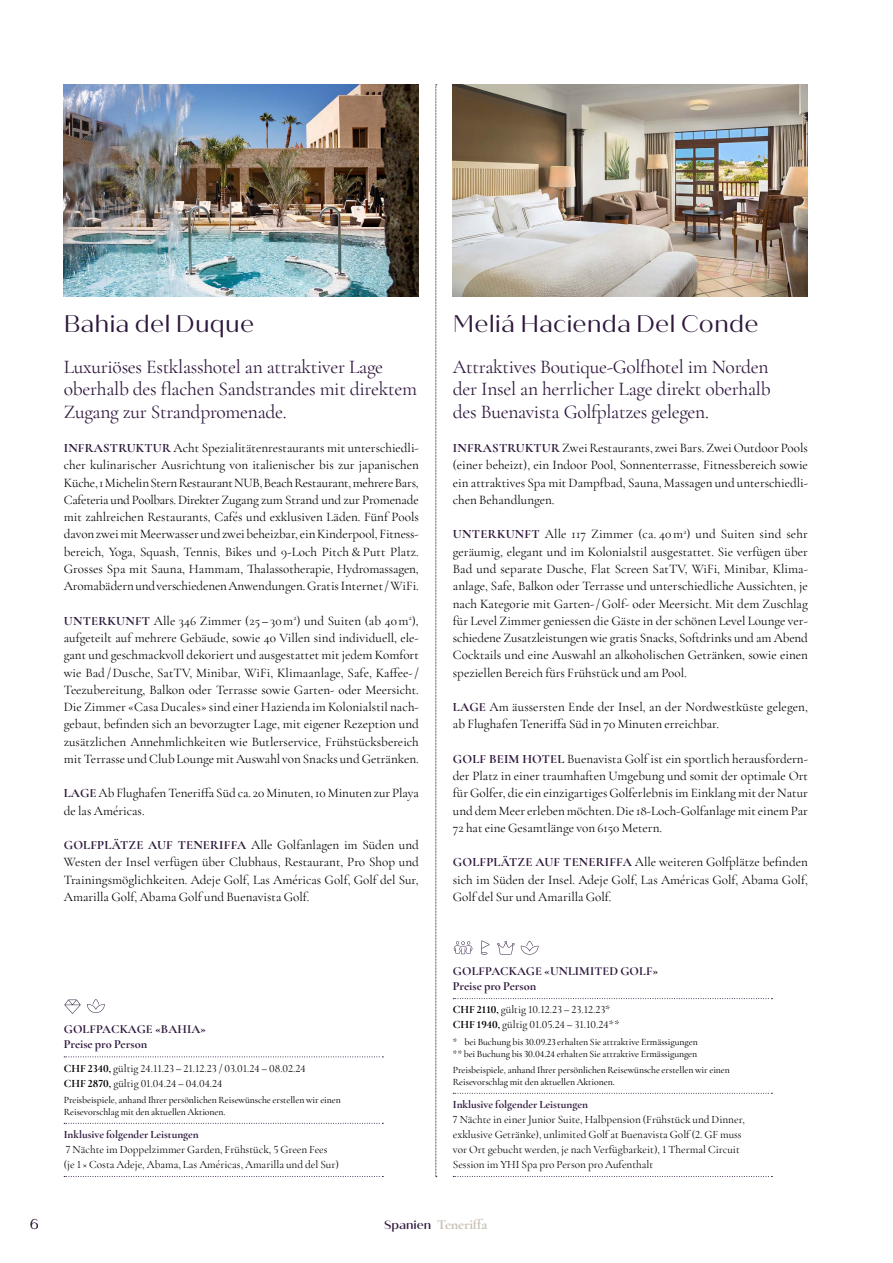
<style>
.page{position:relative;width:893px;height:1263px;background:#fff}
.page>*{position:absolute;margin:0;border:0;box-sizing:border-box;transform-origin:0 0}
._10_Hotel_Titel{font:24px "Quiche Sans";letter-spacing:.005em;color:#2e173c}
._10_Hotel_Lead{font:19.5px/22.5px "Cormorant Garamond";letter-spacing:-.015em;color:#2e173c;text-align:justify}
._00_Land{font:700 14.25px "Cormorant Garamond";letter-spacing:-.01em;color:#c8c0b4}
.t1{font:300 14.25px "Quiche Sans";color:#2e173c}
._00_GS_Einstieg{font:13.2px/17.2px "Cormorant Garamond";color:#000;text-align:justify}
._30_Tabelle_Titel{font:700 12.3px "Cormorant Garamond";color:#2e173c}
._30_Tabelle_GS{font:11.25px/15px "Cormorant Garamond";color:#000}
._30_Tabelle_GS_Preis{font:11.25px "Cormorant Garamond";color:#000}
._30_Tabelle_UT{font:700 11.25px "Cormorant Garamond";color:#2e173c}
._30_Tabelle_Infotext{font:500 9.75px/12px "Cormorant Garamond";letter-spacing:-.005em;color:#000}
.s1{font-weight:700;font-size:12.75px;color:#2e173c}
.s2{font-weight:700}
.s3{font-family:"Quiche Sans";font-weight:500;font-size:12px;color:#2e173c}
</style>
<div class="page">
<svg style="left:436px;top:85px;width:1px;height:1092px"></svg>
<img style="left:453px;top:85px;width:355px;height:212px">
<svg style="left:453px;top:998px;width:319px;height:1px"></svg>
<svg style="left:453px;top:1176px;width:319px;height:1px"></svg>
<svg style="left:453px;top:1093px;width:319px;height:1px"></svg>
<svg style="left:454px;top:941px;width:18px;height:13px"></svg>
<svg style="left:497px;top:941px;width:17px;height:13px"></svg>
<svg style="left:481px;top:940px;width:9px;height:15px"></svg>
<svg style="left:521px;top:941px;width:17px;height:13px"></svg>
<img style="left:64px;top:85px;width:355px;height:212px">
<svg style="left:64px;top:1056px;width:319px;height:1px"></svg>
<svg style="left:64px;top:1123px;width:319px;height:1px"></svg>
<svg style="left:64px;top:1176px;width:319px;height:1px"></svg>
<svg style="left:64px;top:999px;width:17px;height:15px"></svg>
<svg style="left:87px;top:999px;width:18px;height:14px"></svg>
<p class="t1" style="left:30px;top:1215px;width:11px">6</p>
<p class="_10_Hotel_Titel" style="left:64px;top:309px;width:192px">Bahia del Duque</p>
<p class="_10_Hotel_Lead" style="left:64px;top:355px;width:355px;text-align:left">Luxuriöses Estklasshotel an attraktiver Lage oberhalb des flachen Sandstrandes mit direktem<br>Zugang zur Strandpromenade.</p>
<p class="_00_GS_Einstieg" style="left:64px;top:439px;width:357px"><span class="s1">INFRASTRUKTUR</span> Acht Spezialitätenrestaurants mit unterschiedli&shy;cher kulinarischer Ausrichtung von italienischer bis zur japanischen Küche, 1 Michelin Stern Restaurant NUB, Beach Restaurant, mehrere Bars, Cafeteria und Poolbars. Direkter Zugang zum Strand und zur Promenade mit zahlreichen Restaurants, Cafés und exklusiven Läden. Fünf Pools davon zwei mit Meerwasser und zwei beheizbar, ein Kinderpool, Fitness&shy;bereich, Yoga, Squash, Tennis, Bikes und 9-Loch Pitch &amp; Putt Platz.<br>Grosses Spa mit Sauna, Hammam, Thalassotherapie, Hydromassagen, Aromabädern und verschiedenen Anwendungen. Gratis Internet / WiFi.</p>
<p class="_00_GS_Einstieg" style="left:64px;top:612px;width:357px"><span class="s1">UNTERKUNFT</span> Alle 346 Zimmer (25 – 30 m<sup>2</sup>) und Suiten (ab 40 m<sup>2</sup>), aufgeteilt auf mehrere Gebäude, sowie 40 Villen sind individuell, ele&shy;gant und geschmackvoll dekoriert und ausgestattet mit jedem Komfort wie Bad / Dusche, SatTV, Minibar, WiFi, Klimaanlage, Safe, Kaffee- / Teezubereitung, Balkon oder Terrasse sowie Garten- oder Meersicht.<br>Die Zimmer «Casa Ducales» sind einer Hazienda im Kolonialstil nach&shy;gebaut, befinden sich an bevorzugter Lage, mit eigener Rezeption und zusätzlichen Annehmlichkeiten wie Butlerservice, Frühstücksbereich mit Terrasse und Club Lounge mit Auswahl von Snacks und Getränken.</p>
<p class="_00_GS_Einstieg" style="left:64px;top:784px;width:357px"><span class="s1">LAGE</span> Ab Flughafen Teneriffa Süd ca. 20 Minuten, 10 Minuten zur Playa de las Américas.</p>
<p class="_00_GS_Einstieg" style="left:64px;top:836px;width:357px"><span class="s1">GOLFPLÄTZE AUF TENERIFFA</span> Alle Golfanlagen im Süden und Westen der Insel verfügen über Clubhaus, Restaurant, Pro Shop und Trainingsmöglichkeiten. Adeje Golf, Las Américas Golf, Golf del Sur, Amarilla Golf, Abama Golf und Buenavista Golf.</p>
<p class="_30_Tabelle_Titel" style="left:64px;top:1022px;width:144px">GOLFPACKAGE «BAHIA»</p>
<p class="_30_Tabelle_Titel" style="left:64px;top:1037px;width:85px">Preise pro Person</p>
<p class="_30_Tabelle_GS_Preis" style="left:64px;top:1061px;width:244px"><span class="s2">CHF 2340,</span> gültig 24.11.23 – 21.12.23 / 03.01.24 – 08.02.24</p>
<p class="_30_Tabelle_GS_Preis" style="left:64px;top:1076px;width:160px"><span class="s2">CHF 2870,</span> gültig 01.04.24 – 04.04.24</p>
<p class="_30_Tabelle_Infotext" style="left:64px;top:1094px;width:279px">Preisbeispiele, anhand Ihrer persönlichen Reisewünsche erstellen wir einen<br>Reisevorschlag mit den aktuellen Aktionen.</p>
<p class="_30_Tabelle_UT" style="left:64px;top:1127px;width:137px">Inklusive folgender Leistungen</p>
<p class="_30_Tabelle_GS" style="left:64px;top:1142px;width:277px">7 Nächte im Doppelzimmer Garden, Frühstück, 5 Green Fees (je 1 × Costa Adeje, Abama, Las Américas, Amarilla und del Sur)</p>
<p class="_10_Hotel_Titel" style="left:453px;top:309px;width:307px">Meliá Hacienda Del Conde</p>
<p class="_10_Hotel_Lead" style="left:453px;top:355px;width:319px">Attraktives Boutique-Golfhotel im Norden der Insel an herrlicher Lage direkt oberhalb des Buenavista Golfplatzes gelegen.</p>
<p class="_00_GS_Einstieg" style="left:453px;top:439px;width:357px"><span class="s1">INFRASTRUKTUR</span> Zwei Restaurants, zwei Bars. Zwei Outdoor Pools (einer beheizt), ein Indoor Pool, Sonnenterrasse, Fitnessbereich sowie ein attraktives Spa mit Dampfbad, Sauna, Massagen und unterschiedli&shy;chen Behandlungen.</p>
<p class="_00_GS_Einstieg" style="left:453px;top:526px;width:357px"><span class="s1">UNTERKUNFT</span> Alle 117 Zimmer (ca. 40 m<sup>2</sup>) und Suiten sind sehr geräumig, elegant und im Kolonialstil ausgestattet. Sie verfügen über Bad und separate Dusche, Flat Screen SatTV, WiFi, Minibar, Klima&shy;anlage, Safe, Balkon oder Terrasse und unterschiedliche Aussichten, je nach Kategorie mit Garten- / Golf- oder Meersicht. Mit dem Zuschlag für Level Zimmer geniessen die Gäste in der schönen Level Lounge ver&shy;schiedene Zusatzleistungen wie gratis Snacks, Softdrinks und am Abend Cocktails und eine Auswahl an alkoholischen Getränken, sowie einen speziellen Bereich fürs Frühstück und am Pool.</p>
<p class="_00_GS_Einstieg" style="left:453px;top:698px;width:357px"><span class="s1">LAGE</span> Am äussersten Ende der Insel, an der Nordwestküste gelegen, ab Flughafen Teneriffa Süd in 70 Minuten erreichbar.</p>
<p class="_00_GS_Einstieg" style="left:453px;top:750px;width:357px"><span class="s1">GOLF BEIM HOTEL</span> Buenavista Golf ist ein sportlich herausfordern&shy;der Platz in einer traumhaften Umgebung und somit der optimale Ort für Golfer, die ein einzigartiges Golferlebnis im Einklang mit der Natur und dem Meer erleben möchten. Die 18-Loch-Golfanlage mit einem Par 72 hat eine Gesamtlänge von 6150 Metern.</p>
<p class="_00_GS_Einstieg" style="left:453px;top:853px;width:357px"><span class="s1">GOLFPLÄTZE AUF TENERIFFA</span> Alle weiteren Golfplätze befinden sich im Süden der Insel. Adeje Golf, Las Américas Golf, Abama Golf, Golf del Sur und Amarilla Golf.</p>
<p class="_30_Tabelle_Titel" style="left:453px;top:963px;width:207px">GOLFPACKAGE «UNLIMITED GOLF»</p>
<p class="_30_Tabelle_Titel" style="left:453px;top:978px;width:85px">Preise pro Person</p>
<p class="_30_Tabelle_GS_Preis" style="left:453px;top:1003px;width:159px"><span class="s2">CHF 2110,</span> gültig 10.12.23 – 23.12.23*</p>
<p class="_30_Tabelle_GS_Preis" style="left:453px;top:1018px;width:168px"><span class="s2">CHF 1940,</span> gültig 01.05.24 – 31.10.24**</p>
<p class="_30_Tabelle_Infotext" style="left:453px;top:1035px;width:246px">* bei Buchung bis 30.09.23 erhalten Sie attraktive Ermässigungen</p>
<p class="_30_Tabelle_Infotext" style="left:453px;top:1047px;width:246px">** bei Buchung bis 30.04.24 erhalten Sie attraktive Ermässigungen</p>
<p class="_30_Tabelle_Infotext" style="left:453px;top:1064px;width:279px">Preisbeispiele, anhand Ihrer persönlichen Reisewünsche erstellen wir einen<br>Reisevorschlag mit den aktuellen Aktionen.</p>
<p class="_30_Tabelle_UT" style="left:453px;top:1097px;width:137px">Inklusive folgender Leistungen</p>
<p class="_30_Tabelle_GS" style="left:453px;top:1112px;width:294px">7 Nächte in einer Junior Suite, Halbpension (Frühstück und Dinner, exklusive Getränke), unlimited Golf at Buenavista Golf (2. GF muss vor Ort gebucht werden, je nach Verfügbarkeit), 1 Thermal Circuit Session im YHI Spa pro Person pro Aufenthalt</p>
<p class="_00_Land" style="left:384px;top:1215px;width:105px"><span class="s3">Spanien</span> Teneriffa</p>
</div>
